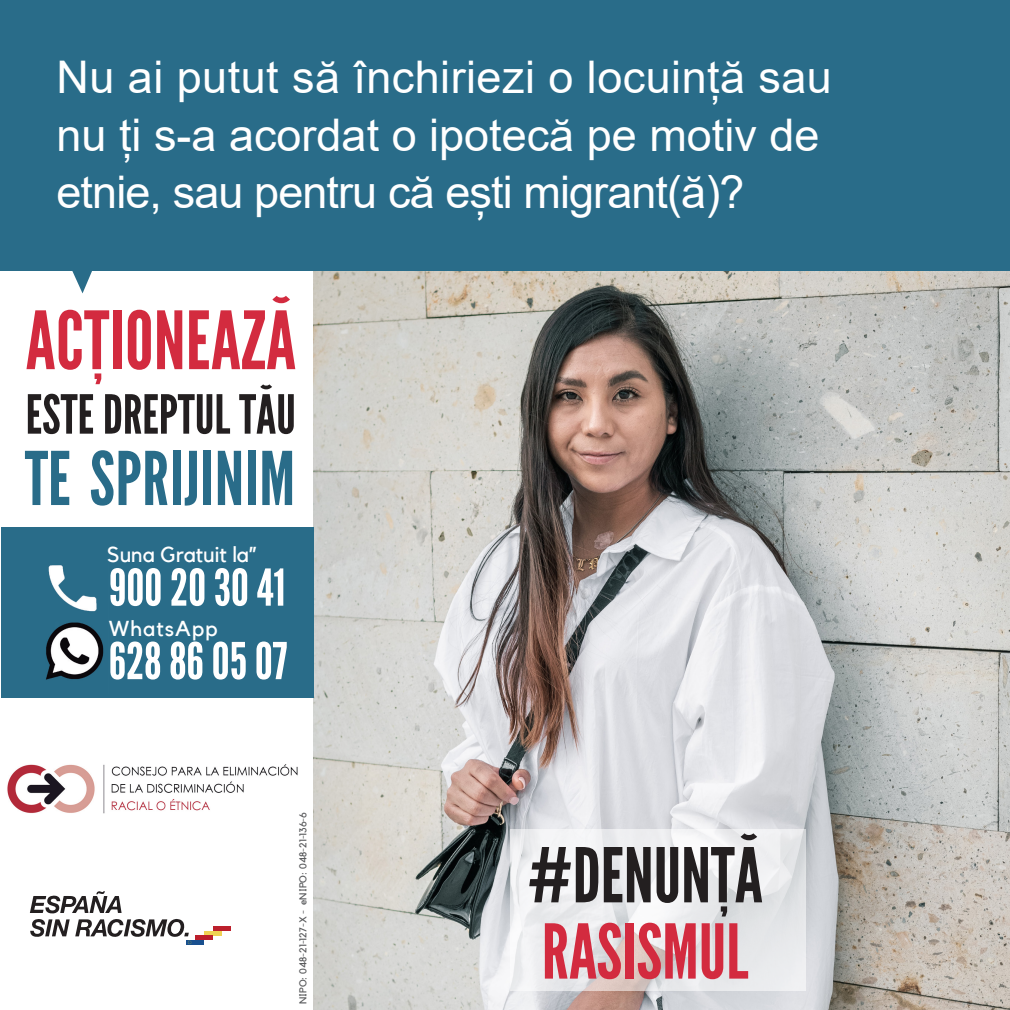
<style>
.page{position:relative;width:1010px;height:1010px;background:#fff}
.page>*{position:absolute;margin:0;border:0;box-sizing:border-box;transform-origin:0 0}
.t1{font:80px "League Gothic";letter-spacing:.005em;color:#d32b3f}
.t2{font:75.25px "League Gothic";color:#231f20}
.t3{font:75.25px "League Gothic";color:#d32b3f}
.t4{font:73.75px "League Gothic";letter-spacing:.01em;color:#296c89}
.t5{font:53.75px "League Gothic";color:#231f20}
.t6{font:50.62px "League Gothic";color:#fff}
.t7{font:45px "Arial";color:#fff}
.t8{font:45px "Arial";letter-spacing:-.02em;color:#fff}
.t9{font:21.62px "Kollektif";color:#fff}
.t10{font:21.62px "Kollektif";letter-spacing:.05em;color:#fff}
.t11{font:10px "Kollektif";color:#57585a}
</style>
<div class="page">
<img style="left:314px;top:271px;width:696px;height:739px">
<div style="left:0;top:0;width:1010px;height:271px;background:#296c89"></div>
<svg style="left:511px;top:829px;width:295px;height:161px;fill:#ebecee"></svg>
<div style="left:1px;top:528px;width:312px;height:170px;background:#296c89"></div>
<img style="left:46px;top:565px;width:58px;height:115px">
<hr style="left:186px;top:940px;width:18px;height:4px;background:#19508f">
<svg style="left:30px;top:891px;width:162px;height:53px"></svg>
<hr style="left:204px;top:931px;width:17px;height:4px;background:#efd253">
<hr style="left:195px;top:936px;width:18px;height:4px;background:#bc1f2c">
<div style="left:213px;top:926px;width:17px;height:5px;background:#bc1f2c"></div>
<img style="left:7px;top:764px;width:291px;height:50px">
<p class="t7" style="left:56px;top:46px;width:777px">Nu ai putut să închiriezi o locuință sau</p>
<p class="t7" style="left:56px;top:104px;width:764px">nu ți s-a acordat o ipotecă pe motiv de</p>
<p class="t8" style="left:56px;top:161px;width:689px">etnie, sau pentru că ești migrant(ă)?</p>
<p class="t1" style="left:26px;top:293px;width:272px">ACȚIONEAZĂ</p>
<p class="t5" style="left:26px;top:382px;width:272px">ESTE DREPTUL TĂU</p>
<p class="t4" style="left:25px;top:435px;width:272px">TE SPRIJINIM</p>
<p class="t9" style="left:107px;top:541px;width:151px">Suna Gratuit la”</p>
<p class="t6" style="left:109px;top:557px;width:178px">900 20 30 41</p>
<p class="t10" style="left:109px;top:615px;width:110px">WhatsApp</p>
<p class="t6" style="left:109px;top:631px;width:180px">628 86 05 07</p>
<p class="t11" style="left:297px;top:1004px;width:194px;rotate:-90deg">NIPO: 048-21-127-X - eNIPO: 048-21-136-6</p>
<p class="t2" style="left:527px;top:831px;width:237px">#DENUNȚĂ</p>
<p class="t3" style="left:542px;top:907px;width:208px">RASISMUL</p>
</div>
